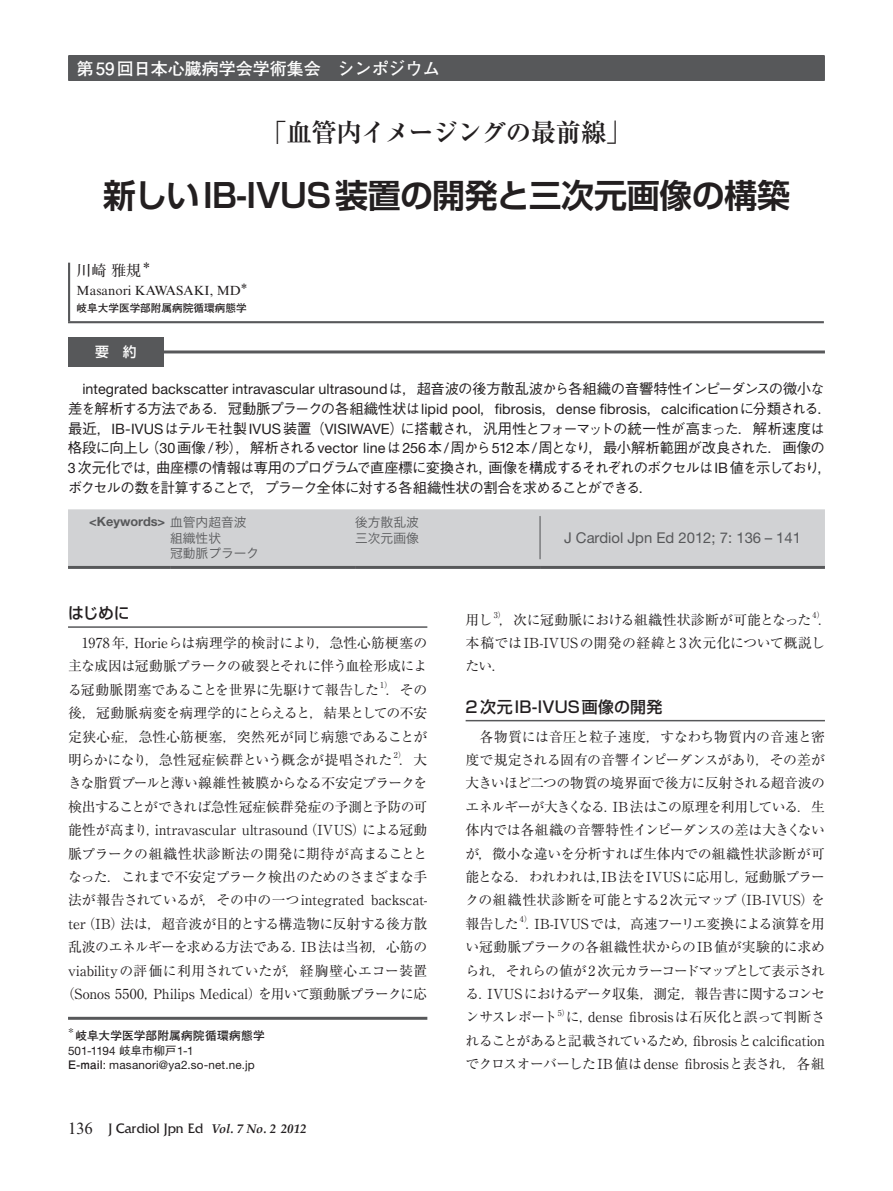
<style>
.page{position:relative;width:893px;height:1191px;background:#fff}
.page>*{position:absolute;margin:0;border:0;box-sizing:border-box;transform-origin:0 0}
.t1{font:700 33px "Shin Go Pro De";letter-spacing:-.015em;color:#231f20}
.t2{font:700 25.5px "Ryumin Pro";letter-spacing:-.035em;color:#231f20}
.t3{font:700 16.95px "Futo Go B101 Pro";color:#fff}
.t4{font:500 15.9px "Shin Go Pro";color:#231f20}
.t5{font:14.85px "Helvetica Neue LT Std";color:#57585a}
.t6{font:700 14.85px "Futo Min A101 Pro";color:#231f20}
.t7{font:500 14.4px/19.6px "Gothic BBB Pro";letter-spacing:-.06em;color:#231f20}
.t8{font:14.4px/19.6px "Helvetica Neue LT Std";letter-spacing:.005em;color:#231f20;text-align:center}
.t9{font:14.4px "Friz Quadrata Std";color:#231f20}
.t10{font:13.8px/23.4px "Ryumin Pro";letter-spacing:-.015em;color:#231f20;text-align:justify}
.t11{font:13.8px/23.4px "Ryumin Pro";letter-spacing:.03em;color:#231f20}
.t12{font:500 13.8px "Shin Go Pro";color:#fff}
.t13{font:13.35px "Times New Roman MT Std";color:#231f20}
.t14{font:12.75px/15.9px "Hira Kaku Pro W3";color:#57585a}
.t15{font:700 12.75px "Helvetica Neue LT Std";color:#57585a}
.t16{font:11.7px/14.9px "Helvetica Neue LT Std";letter-spacing:.015em;color:#231f20}
.t17{font:700 11.7px "Futo Go B101 Pro";letter-spacing:.015em;color:#231f20}
.t18{font:700 10.65px "Futo Go B101 Pro";color:#231f20}
.t19{font:8.1px "Ryumin Pro";color:#231f20}
.s1{font-family:"Gothic BBB Pro";font-weight:500}
.s2{font-family:"Helvetica Neue LT Std";font-weight:400}
.s3{font-family:"Hira Kaku Pro W3";font-weight:400}
.s4{font-family:"Futo Go B101 Pro";font-weight:700}
.s5{font-family:"Times New Roman MT Std";font-size:16.5px}
.s6{font-family:"Palatino LT Std";font-weight:700;font-style:italic;font-size:12.75px}
</style>
<div class="page">
<hr style="left:68px;top:626px;width:359px;height:2px;background:#57585a">
<hr style="left:466px;top:720px;width:359px;height:1px;background:#57585a">
<hr style="left:68px;top:1016px;width:359px;height:3px;background:#57585a">
<div style="left:68px;top:337px;width:96px;height:30px;background:#57585a"></div>
<hr style="left:164px;top:350px;width:661px;height:3px;background:#57585a">
<div style="left:68px;top:509px;width:757px;height:57px;background:#d1d2d4"></div>
<hr style="left:68px;top:566px;width:102px;height:3px;background:#57585a">
<hr style="left:170px;top:566px;width:185px;height:3px;background:#57585a">
<hr style="left:355px;top:566px;width:185px;height:3px;background:#57585a">
<hr style="left:540px;top:566px;width:285px;height:3px;background:#57585a">
<hr style="left:539px;top:516px;width:2px;height:43px;background:#57585a">
<div style="left:69px;top:55px;width:755px;height:26px;background:#57585a"></div>
<hr style="left:68px;top:55px;width:2px;height:26px;background:#57585a">
<hr style="left:823px;top:55px;width:2px;height:26px;background:#57585a">
<hr style="left:68px;top:263px;width:2px;height:58px;background:#57585a">
<hr style="left:68px;top:321px;width:756px;height:2px;background:#57585a">
<p class="t3" style="left:77px;top:55px;width:365px">第 59回日本心臓病学会学術集会　シンポジウム</p>
<h2 class="t2" style="left:262px;top:112px;width:371px">「血管内イメージングの最前線」</h2>
<h1 class="t1" style="left:103px;top:168px;width:688px">新しい IB-IVUS装置の開発と三次元画像の構築</h1>
<p class="t6" style="left:77px;top:258px;width:75px">川崎 雅規<sup>*</sup></p>
<p class="t13" style="left:77px;top:283px;width:172px">Masanori KAWASAKI, MD*</p>
<p class="t18" style="left:77px;top:300px;width:172px">岐阜大学医学部附属病院循環病態学</p>
<p class="t12" style="left:95px;top:341px;width:43px">要　約</p>
<p class="t8" style="left:68px;top:379px;width:766px">integrated backscatter intravascular ultrasound<span class="s1">は，超音波の後方散乱波から各組織の音響特性インピーダンスの微小な<br>差を解析する方法である．冠動脈プラークの各組織性状は</span>lipid pool<span class="s1">，</span>fibrosis<span class="s1">，</span>dense fibrosis<span class="s1">，</span>calcification<span class="s1">に分類される．</span></p>
<p class="t7" style="left:68px;top:417px;width:766px">最近，<span class="s2">IB-IVUS</span>はテルモ社製<span class="s2">IVUS</span>装置（<span class="s2">VISIWAVE</span>）に搭載され，汎用性とフォーマットの統一性が高まった．解析速度は格段に向上し（<span class="s2">30</span>画像<span class="s2">/</span>秒），解析される<span class="s2">vector line</span>は<span class="s2">256</span>本<span class="s2">/</span>周から<span class="s2">512</span>本<span class="s2">/</span>周となり，最小解析範囲が改良された．画像の<span class="s2">3</span> 次元化では，曲座標の情報は専用のプログラムで直座標に変換され，画像を構成するそれぞれのボクセルは<span class="s2">IB</span> 値を示しており，ボクセルの数を計算することで，プラーク全体に対する各組織性状の割合を求めることができる．</p>
<p class="t5" style="left:564px;top:528px;width:238px">J Cardiol Jpn Ed 2012; 7: 136 – 141</p>
<p class="t15" style="left:89px;top:513px;width:159px">&lt;Keywords&gt; <span class="s3">血管内超音波</span></p>
<p class="t14" style="left:170px;top:529px;width:91px">組織性状<br>冠動脈プラーク</p>
<p class="t14" style="left:355px;top:513px;width:65px">後方散乱波三次元画像</p>
<p class="t4" style="left:68px;top:600px;width:63px">はじめに</p>
<p class="t10" style="left:68px;top:630px;width:361px;text-indent:14px">1978 年，Horieらは病理学的検討により，急性心筋梗塞の主な成因は冠動脈プラークの破裂とそれに伴う血栓形成による冠動脈閉塞であることを世界に先駆けて報告した</p>
<p class="t19" style="left:380px;top:678px;width:13px">1）</p>
<p class="t10" style="left:68px;top:677px;width:361px;text-indent:318px">．その後，冠動脈病変を病理学的にとらえると，結果としての不安定狭心症，急性心筋梗塞，突然死が同じ病態であることが明らかになり，急性冠症候群という概念が提唱された</p>
<p class="t19" style="left:394px;top:749px;width:13px">2）</p>
<p class="t10" style="left:61px;top:747px;width:368px;text-align:right">．大<br>きな脂質プールと薄い線維性被膜からなる不安定プラークを検出することができれば急性冠症候群発症の予測と予防の可能性が高まり，intravascular ultrasound（IVUS）による冠動脈プラークの組織性状診断法の開発に期待が高まることとなった．これまで不安定プラーク検出のためのさまざまな手法が報告されているが，その中の一つintegrated backscat&shy;ter（IB）法は，超音波が目的とする構造物に反射する後方散乱波のエネルギーを求める方法である．IB 法は当初，心筋のviabilityの評価に利用されていたが，経胸壁心エコー装置（Sonos 5500，Philips Medical）を用いて頸動脈プラークに応</p>
<p class="t17" style="left:68px;top:1025px;width:198px"><sup>*</sup>岐阜大学医学部附属病院循環病態学</p>
<p class="t16" style="left:68px;top:1042px;width:188px">501-1194 <span class="s1">岐阜市柳戸</span>1-1<br><span class="s4">E-mail</span>: masanori@ya2.so-net.ne.jp</p>
<p class="t9" style="left:68px;top:1120px;width:240px"><span class="s5">136</span> J Cardiol Jpn Ed <span class="s6">Vol. 7 No. 2 2012</span></p>
<p class="t10" style="left:466px;top:607px;width:28px">用し</p>
<p class="t19" style="left:494px;top:608px;width:13px">3）</p>
<p class="t10" style="left:499px;top:607px;width:314px">，次に冠動脈における組織性状診断が可能となった</p>
<p class="t19" style="left:812px;top:608px;width:14px">4）</p>
<p class="t11" style="left:466px;top:607px;width:368px;text-indent:352px">．本稿ではIB-IVUSの開発の経緯と3次元化について概説したい．</p>
<p class="t4" style="left:466px;top:693px;width:198px">2次元 IB-IVUS画像の開発</p>
<p class="t10" style="left:466px;top:724px;width:361px;text-indent:14px">各物質には音圧と粒子速度，すなわち物質内の音速と密度で規定される固有の音響インピーダンスがあり，その差が大きいほど二つの物質の境界面で後方に反射される超音波のエネルギーが大きくなる．IB 法はこの原理を利用している．生体内では各組織の音響特性インピーダンスの差は大きくないが，微小な違いを分析すれば生体内での組織性状診断が可能となる．われわれは，IB 法をIVUSに応用し，冠動脈プラークの組織性状診断を可能とする2次元マップ（IB-IVUS）を報告した</p>
<p class="t19" style="left:520px;top:912px;width:14px">4）</p>
<p class="t10" style="left:466px;top:911px;width:361px;text-indent:60px">．IB-IVUSでは，高速フーリエ変換による演算を用い冠動脈プラークの各組織性状からのIB値が実験的に求められ，それらの値が2 次元カラーコードマップとして表示される．IVUSにおけるデータ収集，測定，報告書に関するコンセンサスレポート</p>
<p class="t19" style="left:558px;top:1006px;width:13px">5）</p>
<p class="t10" style="left:466px;top:1004px;width:361px;text-indent:100px">に，dense fibrosisは石灰化と誤って判断されることがあると記載されているため，fibrosisとcalcificationでクロスオーバーしたIB値はdense fibrosisと表され，各組</p>
</div>
